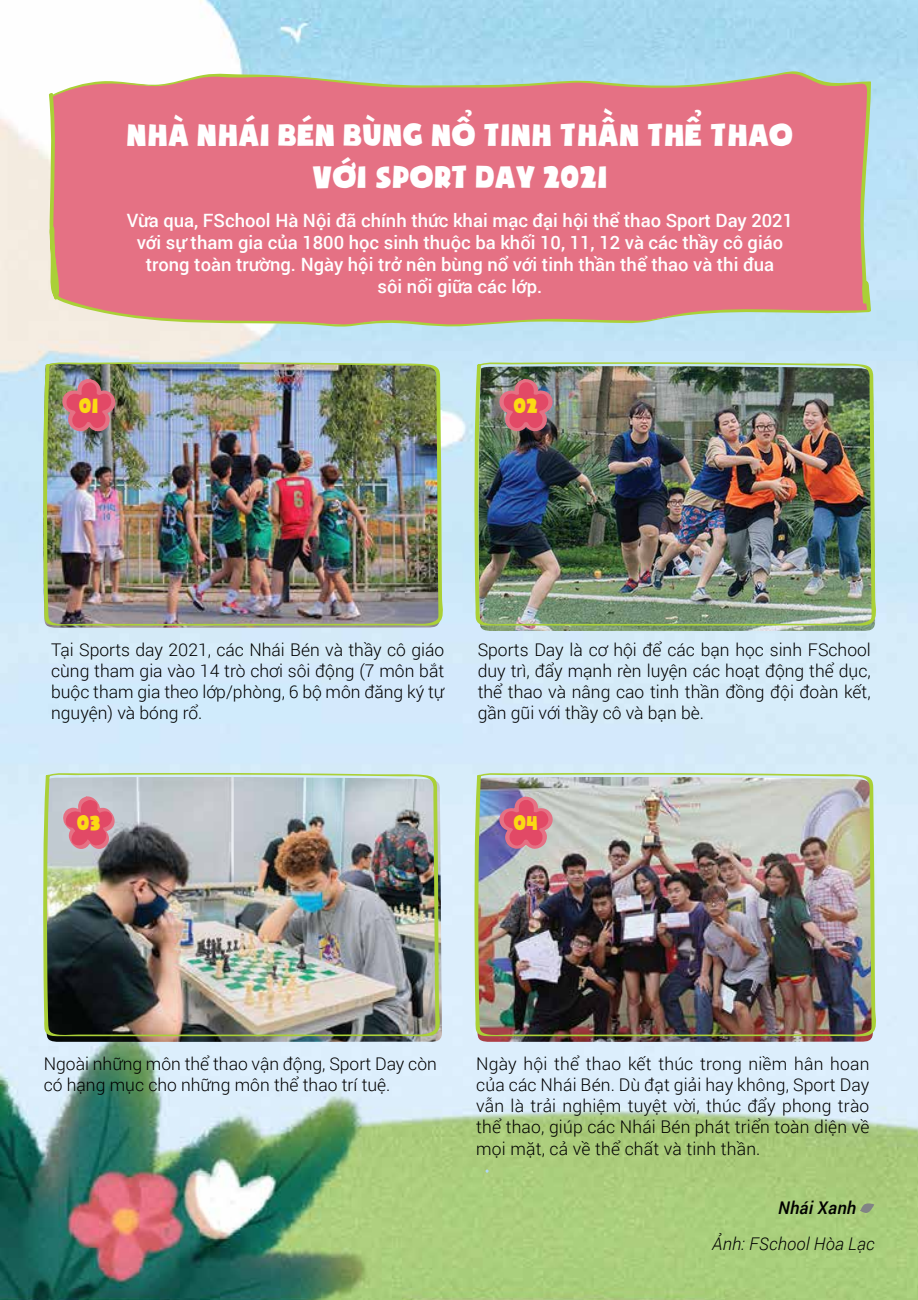
<style>
.page{position:relative;width:918px;height:1300px;background:#fff}
.page>*{position:absolute;margin:0;border:0;box-sizing:border-box;transform-origin:0 0}
.t1{font:35px/42px "i Ciel Soupof Justice";letter-spacing:.01em;color:#fff;text-align:center}
.t2{font:23.28px "i Ciel Soupof Justice";letter-spacing:.01em;color:#fbda13}
.t3{font:500 18.38px/22.1px "Roboto";color:#fff;text-align:center}
.t4{font:300 17.5px/21px "Roboto";color:#000;text-align:justify}
.t5{font:italic 300 17.5px "Roboto";letter-spacing:.01em;color:#000}
.t6{font:italic 500 17.5px "Roboto";letter-spacing:.01em;color:#000}
</style>
<div class="page">
<img style="left:0;top:0;width:918px;height:1300px">
<svg style="left:485px;top:1169px;width:4px;height:3px"></svg>
<svg style="left:48px;top:71px;width:821px;height:285px;background:#cee5f1"></svg>
<svg style="left:49px;top:71px;width:822px;height:257px;background:#e17c8b"></svg>
<svg style="left:860px;top:1203px;width:14px;height:10px"></svg>
<img style="left:43px;top:361px;width:403px;height:265px">
<img style="left:60px;top:378px;width:57px;height:54px">
<img style="left:474px;top:361px;width:405px;height:265px">
<svg style="left:499px;top:379px;width:55px;height:53px;background:#bb6071"></svg>
<img style="left:43px;top:772px;width:400px;height:265px">
<svg style="left:62px;top:796px;width:53px;height:56px;background:#d37b8e"></svg>
<img style="left:474px;top:772px;width:405px;height:265px">
<svg style="left:499px;top:796px;width:54px;height:53px;background:#cb6c87"></svg>
<h1 class="t1" style="left:127px;top:110px;width:668px">NHÀ NHÁI BÉN BÙNG NỔ TINH THẦN THỂ THAO<br>VỚI SPORT DAY 2021</h1>
<p class="t3" style="left:127px;top:209px;width:668px">Vừa qua, FSchool Hà Nội đã chính thức khai mạc đại hội thể thao Sport Day 2021 với sự tham gia của 1800 học sinh thuộc ba khối 10, 11, 12 và các thầy cô giáo trong toàn trường. Ngày hội trở nên bùng nổ với tinh thần thể thao và thi đua<br>sôi nổi giữa các lớp.</p>
<h2 class="t2" style="left:79px;top:388px;width:21px">01</h2>
<h2 class="t2" style="left:514px;top:388px;width:25px">02</h2>
<p class="t4" style="left:51px;top:639px;width:395px">Tại Sports day 2021, các Nhái Bén và thầy cô giáo cùng tham gia vào 14 trò chơi sôi động (7 môn bắt buộc tham gia theo lớp/phòng, 6 bộ môn đăng ký tự nguyện) và bóng rổ.</p>
<p class="t4" style="left:478px;top:639px;width:395px">Sports Day là cơ hội để các bạn học sinh FSchool duy trì, đẩy mạnh rèn luyện các hoạt động thể dục, thể thao và nâng cao tinh thần đồng đội đoàn kết, gần gũi với thầy cô và bạn bè.</p>
<h2 class="t2" style="left:77px;top:805px;width:25px">03</h2>
<h2 class="t2" style="left:514px;top:805px;width:25px">04</h2>
<p class="t4" style="left:44px;top:1053px;width:395px">Ngoài những môn thể thao vận động, Sport Day còn có hạng mục cho những môn thể thao trí tuệ.</p>
<p class="t4" style="left:476px;top:1053px;width:395px">Ngày hội thể thao kết thúc trong niềm hân hoan của các Nhái Bén. Dù đạt giải hay không, Sport Day vẫn là trải nghiệm tuyệt vời, thúc đẩy phong trào thể thao, giúp các Nhái Bén phát triển toàn diện về mọi mặt, cả về thể chất và tinh thần.</p>
<p class="t6" style="left:778px;top:1195px;width:79px">Nhái Xanh</p>
<p class="t5" style="left:712px;top:1231px;width:164px">Ảnh: FSchool Hòa Lạc</p>
</div>
